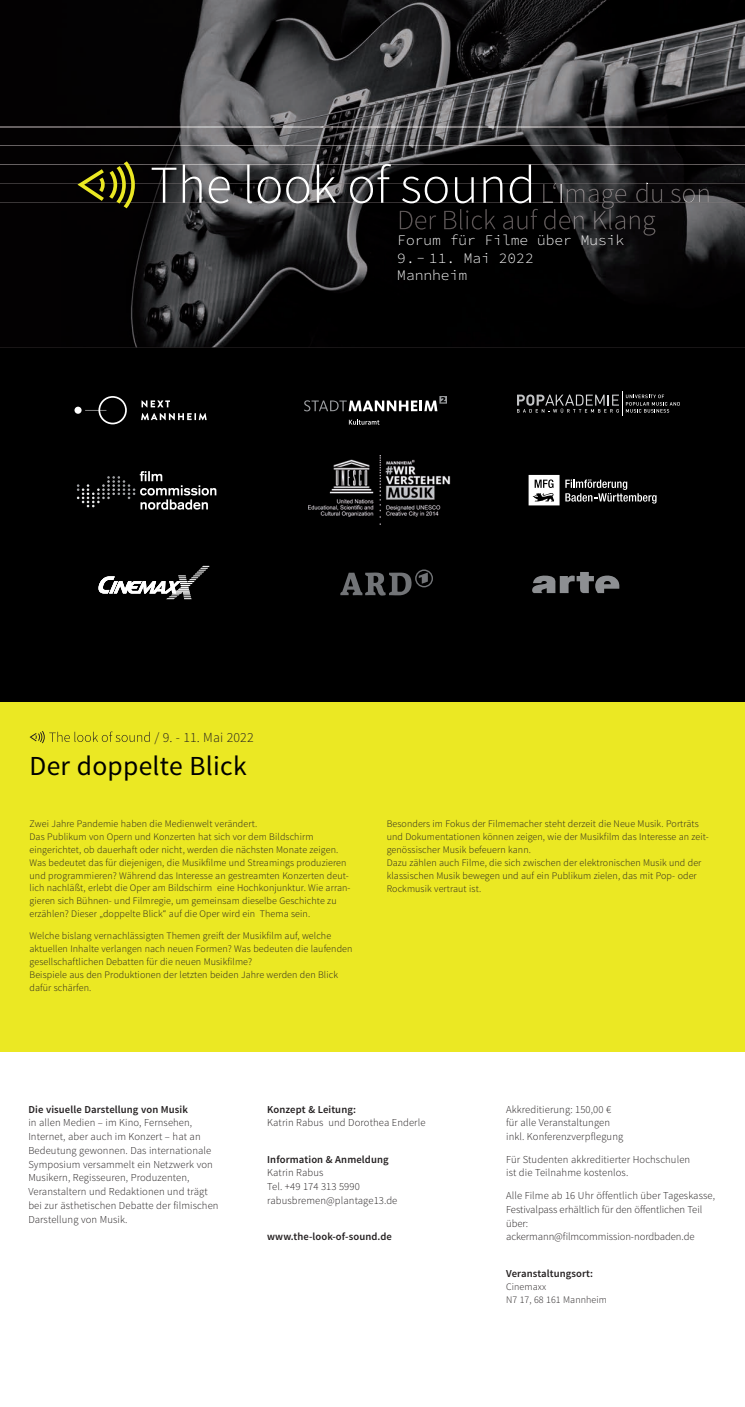
<style>
.page{position:relative;width:745px;height:1407px;background:#fff}
.page>*{position:absolute;margin:0;border:0;box-sizing:border-box;transform-origin:0 0}
.t1{font:27.5px "Source Sans Pro";letter-spacing:.01em;color:#000}
.t2{font:300 14.5px/17.5px "Source Code Pro";color:#fff}
.t3{font:300 13.88px "Source Sans Pro";color:#231f20}
.t4{font:300 10.62px/13.8px "Source Sans Pro";letter-spacing:.01em;color:#231f20}
.t5{font:600 10.62px "Source Sans Pro";letter-spacing:.01em;color:#231f20}
.t6{font:300 10px/12.9px "Source Sans Pro";letter-spacing:.01em;color:#231f20}
</style>
<div class="page">
<div style="left:0;top:314px;width:744px;height:712px;background:#000"></div>
<div style="left:0;top:702px;width:744px;height:350px;background:#ebe823"></div>
<svg style="left:0;top:203px;width:744px;height:144px;fill:#020102"></svg>
<img style="left:0;top:0;width:744px;height:203px">
<img style="left:0;top:127px;width:744px;height:1px">
<img style="left:0;top:145px;width:744px;height:1px">
<img style="left:0;top:164px;width:744px;height:1px">
<img style="left:0;top:183px;width:744px;height:1px">
<img style="left:399px;top:209px;width:256px;height:27px">
<img style="left:636px;top:182px;width:11px;height:20px">
<svg style="left:670px;top:189px;width:38px;height:14px"></svg>
<img style="left:601px;top:203px;width:12px;height:6px">
<svg style="left:542px;top:183px;width:83px;height:20px;background:#343335"></svg>
<svg style="left:639px;top:183px;width:22px;height:20px"></svg>
<svg style="left:151px;top:164px;width:379px;height:39px;background:#464546"></svg>
<svg style="left:77px;top:161px;width:58px;height:47px;background:#3e3c0d"></svg>
<svg style="left:565px;top:479px;width:91px;height:24px"></svg>
<svg style="left:528px;top:475px;width:31px;height:30px"></svg>
<div style="left:74px;top:407px;width:7px;height:7px;background:#fff;border-radius:50%"></div>
<svg style="left:85px;top:396px;width:42px;height:28px"></svg>
<svg style="left:141px;top:400px;width:29px;height:7px"></svg>
<svg style="left:141px;top:413px;width:65px;height:7px"></svg>
<svg style="left:98px;top:566px;width:111px;height:33px"></svg>
<svg style="left:30px;top:731px;width:120px;height:12px"></svg>
<svg style="left:340px;top:569px;width:93px;height:26px"></svg>
<svg style="left:348px;top:419px;width:31px;height:6px"></svg>
<svg style="left:304px;top:396px;width:142px;height:15px"></svg>
<img style="left:308px;top:455px;width:143px;height:69px">
<svg style="left:532px;top:572px;width:87px;height:21px"></svg>
<svg style="left:517px;top:391px;width:162px;height:25px"></svg>
<svg style="left:77px;top:471px;width:139px;height:39px"></svg>
<h2 class="t2" style="left:397px;top:231px;width:228px">Forum für Filme über Musik</h2>
<h2 class="t2" style="left:397px;top:249px;width:138px">9. - 11. Mai 2022<br>Mannheim</h2>
<h3 class="t3" style="left:154px;top:729px;width:100px">/ 9. - 11. Mai 2022</h3>
<h1 class="t1" style="left:30px;top:748px;width:218px">Der doppelte Blick</h1>
<p class="t6" style="left:30px;top:817px;width:322px">Zwei Jahre Pandemie haben die Medienwelt verändert.<br>Das Publikum von Opern und Konzerten hat sich vor dem Bildschirm eingerichtet, ob dauerhaft oder nicht, werden die nächsten Monate zeigen.<br>Was bedeutet das für diejenigen, die Musikfilme und Streamings produzieren und programmieren? Während das Interesse an gestreamten Konzerten deut&shy;lich nachläßt, erlebt die Oper am Bildschirm eine Hochkonjunktur. Wie arran&shy;gieren sich Bühnen- und Filmregie, um gemeinsam dieselbe Geschichte zu erzählen? Dieser „doppelte Blick“ auf die Oper wird ein Thema sein.</p>
<p class="t6" style="left:30px;top:929px;width:324px">Welche bislang vernachlässigten Themen greift der Musikfilm auf, welche aktuellen Inhalte verlangen nach neuen Formen? Was bedeuten die laufenden gesellschaftlichen Debatten für die neuen Musikfilme?<br>Beispiele aus den Produktionen der letzten beiden Jahre werden den Blick dafür schärfen.</p>
<p class="t6" style="left:386px;top:817px;width:323px">Besonders im Fokus der Filmemacher steht derzeit die Neue Musik. Porträts und Dokumentationen können zeigen, wie der Musikfilm das Interesse an zeit&shy;genössischer Musik befeuern kann.<br>Dazu zählen auch Filme, die sich zwischen der elektronischen Musik und der klassischen Musik bewegen und auf ein Publikum zielen, das mit Pop- oder Rockmusik vertraut ist.</p>
<p class="t5" style="left:28px;top:1102px;width:161px">Die visuelle Darstellung von Musik</p>
<p class="t4" style="left:28px;top:1116px;width:192px">in allen Medien – im Kino, Fernsehen, Internet, aber auch im Konzert – hat an Bedeutung gewonnen. Das internationale Symposium versammelt ein Netzwerk von Musikern, Regisseuren, Produzenten, Veranstaltern und Redaktionen und trägt bei zur ästhetischen Debatte der filmischen Darstellung von Musik.</p>
<p class="t5" style="left:267px;top:1102px;width:90px">Konzept &amp; Leitung:</p>
<p class="t4" style="left:267px;top:1116px;width:160px">Katrin Rabus und Dorothea Enderle</p>
<p class="t5" style="left:267px;top:1152px;width:123px">Information &amp; Anmeldung</p>
<p class="t4" style="left:267px;top:1166px;width:132px">Katrin Rabus<br>Tel. +49 174 313 5990 rabusbremen@plantage13.de</p>
<p class="t5" style="left:267px;top:1230px;width:126px">www.the-look-of-sound.de</p>
<p class="t4" style="left:506px;top:1102px;width:119px">Akkreditierung: 150,00 € für alle Veranstaltungen inkl. Konferenzverpflegung</p>
<p class="t4" style="left:506px;top:1152px;width:185px">Für Studenten akkreditierter Hochschulen ist die Teilnahme kostenlos.</p>
<p class="t4" style="left:506px;top:1188px;width:210px">Alle Filme ab 16 Uhr öffentlich über Tageskasse, Festivalpass erhältlich für den öffentlichen Teil über: ackermann@filmcommission-nordbaden.de</p>
<p class="t5" style="left:506px;top:1266px;width:88px">Veranstaltungsort:</p>
<p class="t6" style="left:506px;top:1280px;width:102px">Cinemaxx<br>N7 17, 68 161 Mannheim</p>
</div>
